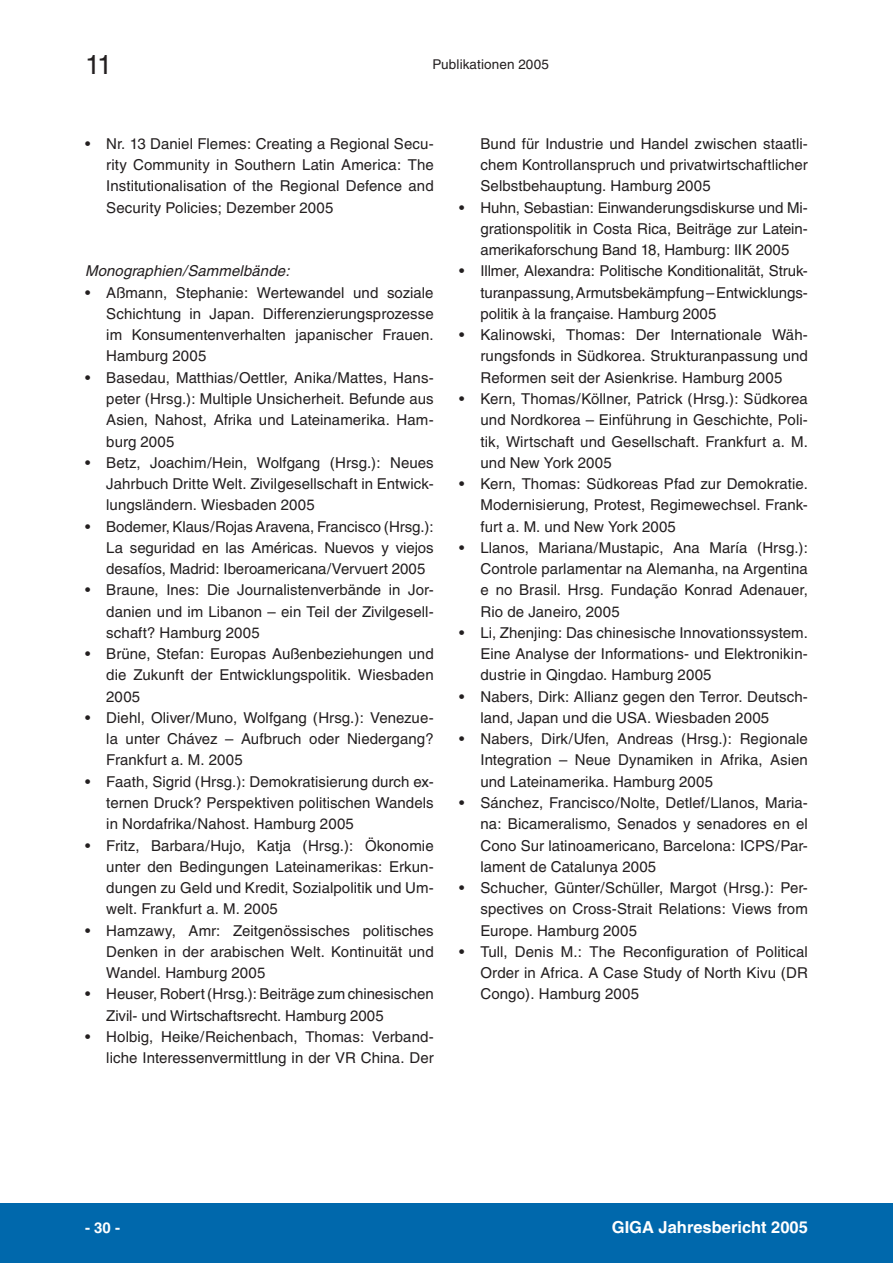
<style>
.page{position:relative;width:893px;height:1263px;background:#fff}
.page>*{position:absolute;margin:0;border:0;box-sizing:border-box;transform-origin:0 0}
.t1{font:27px "Helvetica";color:#231f20}
.t2{font:700 16.5px "Helvetica";color:#fff}
.t3{font:15px/21.3px "Helvetica";letter-spacing:.005em;color:#231f20;text-align:justify}
.t4{font:italic 15px "Helvetica";letter-spacing:.005em;color:#231f20}
.t5{font:700 15px "Helvetica";color:#fff}
.t6{font:13.5px "Helvetica";letter-spacing:.01em;color:#231f20}
</style>
<div class="page">
<div style="left:0;top:1203px;width:893px;height:60px;background:#0068ac"></div>
<h1 class="t1" style="left:85px;top:49px;width:28px">11</h1>
<p class="t6" style="left:432px;top:56px;width:118px">Publikationen 2005</p>
<p class="t3" style="left:106px;top:133px;width:329px;text-indent:-21px">• Nr. 13 Daniel Flemes: Creating a Regional Secu&shy;rity Community in Southern Latin America: The Institutionalisation of the Regional Defence and Security Policies; Dezember 2005</p>
<p class="t4" style="left:85px;top:262px;width:206px">Monographien/Sammelbände:</p>
<p class="t3" style="left:106px;top:282px;width:329px;text-indent:-21px">• Aßmann, Stephanie: Wertewandel und soziale Schichtung in Japan. Differenzierungsprozesse im Konsumentenverhalten japanischer Frauen.<br>Hamburg 2005</p>
<p class="t3" style="left:106px;top:367px;width:329px;text-indent:-21px">• Basedau, Matthias/Oettler, Anika/Mattes, Hans&shy;peter (Hrsg.): Multiple Unsicherheit. Befunde aus Asien, Nahost, Afrika und Lateinamerika. Ham&shy;burg 2005</p>
<p class="t3" style="left:106px;top:452px;width:329px;text-indent:-21px">• Betz, Joachim/Hein, Wolfgang (Hrsg.): Neues Jahrbuch Dritte Welt. Zivilgesellschaft in Entwick&shy;lungs-ländern. Wiesbaden 2005</p>
<p class="t3" style="left:106px;top:516px;width:329px;text-indent:-21px">• Bodemer, Klaus/Rojas Aravena, Francisco (Hrsg.):<br>La seguridad en las Américas. Nuevos y viejos desafíos, Madrid: Iberoamericana/Vervuert 2005</p>
<p class="t3" style="left:106px;top:579px;width:329px;text-indent:-21px">• Braune, Ines: Die Journalistenverbände in Jor&shy;danien und im Libanon – ein Teil der Zivilgesell&shy;schaft? Hamburg 2005</p>
<p class="t3" style="left:106px;top:643px;width:329px;text-indent:-21px">• Brüne, Stefan: Europas Außenbeziehungen und die Zukunft der Entwicklungspolitik. Wiesbaden 2005</p>
<p class="t3" style="left:106px;top:707px;width:329px;text-indent:-21px">• Diehl, Oliver/Muno, Wolfgang (Hrsg.): Venezue&shy;la unter Chávez – Aufbruch oder Niedergang?<br>Frankfurt a. M. 2005</p>
<p class="t3" style="left:106px;top:771px;width:329px;text-indent:-21px">• Faath, Sigrid (Hrsg.): Demokratisierung durch ex&shy;ternen Druck? Perspektiven politischen Wandels in Nordafrika/Nahost. Hamburg 2005</p>
<p class="t3" style="left:106px;top:834px;width:329px;text-indent:-21px">• Fritz, Barbara/Hujo, Katja (Hrsg.): Ökonomie unter den Bedingungen Lateinamerikas: Erkun&shy;dungen zu Geld und Kredit, Sozialpolitik und Um&shy;welt. Frankfurt a. M. 2005</p>
<p class="t3" style="left:106px;top:919px;width:329px;text-indent:-21px">• Hamzawy, Amr: Zeitgenössisches politisches Denken in der arabischen Welt. Kontinuität und Wandel. Hamburg 2005</p>
<p class="t3" style="left:106px;top:983px;width:329px;text-indent:-21px">• Heuser, Robert (Hrsg.): Beiträge zum chinesischen<br>Zivil- und Wirtschaftsrecht. Hamburg 2005</p>
<p class="t3" style="left:85px;top:1026px;width:350px;text-align:right">• Holbig, Heike/Reichenbach, Thomas: Verband&shy;liche Interessenvermittlung in der VR China. Der</p>
<p class="t3" style="left:480px;top:133px;width:329px">Bund für Industrie und Handel zwischen staatli&shy;chem Kontrollanspruch und privatwirtschaftlicher Selbstbehauptung. Hamburg 2005</p>
<p class="t3" style="left:480px;top:197px;width:329px;text-indent:-21px">• Huhn, Sebastian: Einwanderungsdiskurse und Mi&shy;grationspolitik in Costa Rica, Beiträge zur Latein&shy;amerikaforschung Band 18, Hamburg: IIK 2005</p>
<p class="t3" style="left:480px;top:260px;width:329px;text-indent:-21px">• Illmer, Alexandra: Politische Konditionalität, Struk&shy;turanpassung, Armutsbekämpfung – Entwicklungs&shy;politik à la française. Hamburg 2005</p>
<p class="t3" style="left:480px;top:324px;width:329px;text-indent:-21px">• Kalinowski, Thomas: Der Internationale Wäh&shy;rungsfonds in Südkorea. Strukturanpassung und Reformen seit der Asienkrise. Hamburg 2005</p>
<p class="t3" style="left:480px;top:388px;width:329px;text-indent:-21px">• Kern, Thomas/Köllner, Patrick (Hrsg.): Südkorea und Nordkorea – Einführung in Geschichte, Poli&shy;tik, Wirtschaft und Gesellschaft. Frankfurt a. M. und New York 2005</p>
<p class="t3" style="left:480px;top:473px;width:329px;text-indent:-21px">• Kern, Thomas: Südkoreas Pfad zur Demokratie.<br>Modernisierung, Protest, Regimewechsel. Frank&shy;furt a. M. und New York 2005</p>
<p class="t3" style="left:480px;top:537px;width:329px;text-indent:-21px">• Llanos, Mariana/Mustapic, Ana María (Hrsg.):<br>Controle parlamentar na Alemanha, na Argentina e no Brasil. Hrsg. Fundação Konrad Adenauer, Rio de Janeiro, 2005</p>
<p class="t3" style="left:480px;top:622px;width:329px;text-indent:-21px">• Li, Zhenjing: Das chinesische Innovationssystem.<br>Eine Analyse der Informations- und Elektronikin&shy;dustrie in Qingdao. Hamburg 2005</p>
<p class="t3" style="left:480px;top:686px;width:329px;text-indent:-21px">• Nabers, Dirk: Allianz gegen den Terror. Deutsch&shy;land, Japan und die USA. Wiesbaden 2005</p>
<p class="t3" style="left:480px;top:728px;width:329px;text-indent:-21px">• Nabers, Dirk/Ufen, Andreas (Hrsg.): Regionale Inte-gration – Neue Dynamiken in Afrika, Asien und Latein-amerika. Hamburg 2005</p>
<p class="t3" style="left:480px;top:792px;width:329px;text-indent:-21px">• Sánchez, Francisco/Nolte, Detlef/Llanos, Maria&shy;na: Bicameralismo, Senados y senadores en el Cono Sur latinoamericano, Barcelona: ICPS/Par&shy;lament de Catalunya 2005</p>
<p class="t3" style="left:480px;top:877px;width:329px;text-indent:-21px">• Schucher, Günter/Schüller, Margot (Hrsg.): Per&shy;spectives on Cross-Strait Relations: Views from Europe. Hamburg 2005</p>
<p class="t3" style="left:480px;top:941px;width:329px;text-indent:-21px">• Tull, Denis M.: The Reconfiguration of Political Order in Africa. A Case Study of North Kivu (DR Congo). Hamburg 2005</p>
<p class="t5" style="left:85px;top:1219px;width:37px">- 30 -</p>
<p class="t2" style="left:612px;top:1217px;width:198px">GIGA Jahresbericht 2005</p>
</div>
